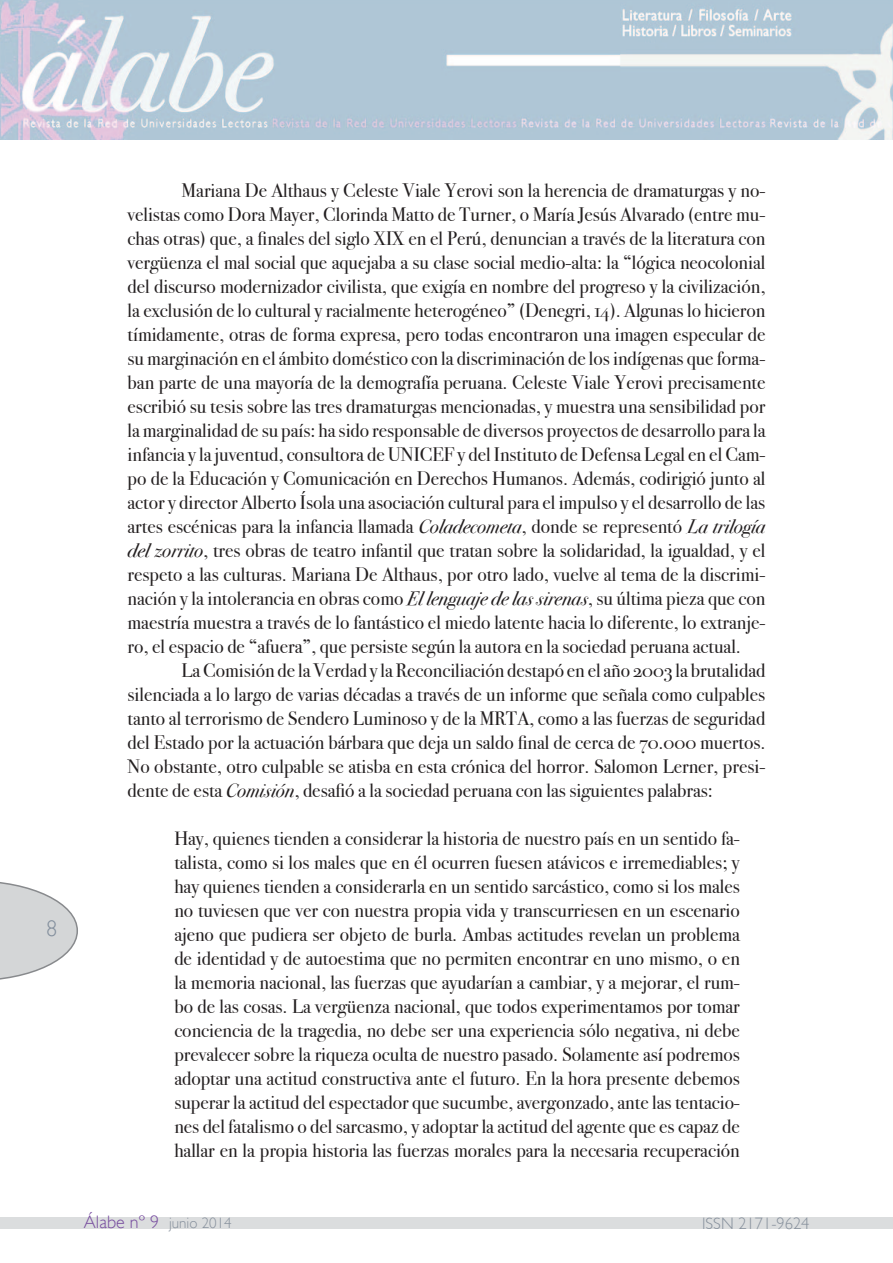
<style>
.page{position:relative;width:893px;height:1263px;background:#fff}
.page>*{position:absolute;margin:0;border:0;box-sizing:border-box;transform-origin:0 0}
.t1{font:300 22.5px "Gill Sans";color:#838f9d}
.t2{font:19.5px/24px "Bodoni Svty Two OSITCTT Book";color:#231f20;text-align:justify}
.t3{font:300 16.5px "Gill Sans";color:#86909c}
.t4{font:300 15px "Gill Sans";color:#86909c}
.s1{font-family:"Bodoni Svty Two OSITCTT Book It"}
.s2{font-size:18px;color:#764b9e}
</style>
<div class="page">
<svg style="left:0;top:882px;width:78px;height:98px"></svg>
<div style="left:0;top:1218px;width:893px;height:11px;background:#dbddde"></div>
<img style="left:0;top:0;width:893px;height:139px">
<p class="t1" style="left:46px;top:916px;width:13px">8</p>
<p class="t2" style="left:128px;top:178px;width:639px;text-indent:54px">Mariana De Althaus y Celeste Viale Yerovi son la herencia de dramaturgas y no&shy;velistas como Dora Mayer, Clorinda Matto de Turner, o María Jesús Alvarado (entre mu&shy;chas otras) que, a finales del siglo XIX en el Perú, denuncian a través de la literatura con vergüenza el mal social que aquejaba a su clase social medio-alta: la “lógica neocolonial del discurso modernizador civilista, que exigía en nombre del progreso y la civilización, la exclusión de lo cultural y racialmente heterogéneo” (Denegri, 14). Algunas lo hicieron tímidamente, otras de forma expresa, pero todas encontraron una imagen especular de su marginación en el ámbito doméstico con la discriminación de los indígenas que forma&shy;ban parte de una mayoría de la demografía peruana. Celeste Viale Yerovi precisamente escribió su tesis sobre las tres dramaturgas mencionadas, y muestra una sensibilidad por la marginalidad de su país: ha sido responsable de diversos proyectos de desarrollo para la infancia y la juventud, consultora de UNICEF y del Instituto de Defensa Legal en el Cam&shy;po de la Educación y Comunicación en Derechos Humanos. Además, codirigió junto al actor y director Alberto Ísola una asociación cultural para el impulso y el desarrollo de las artes escénicas para la infancia llamada <span class="s1">Coladecometa</span>, donde se representó <span class="s1">La trilogía del zorrito</span>, tres obras de teatro infantil que tratan sobre la solidaridad, la igualdad, y el respeto a las culturas. Mariana De Althaus, por otro lado, vuelve al tema de la discrimi&shy;nación y la intolerancia en obras como <span class="s1">El lenguaje de las sirenas</span>, su última pieza que con maestría muestra a través de lo fantástico el miedo latente hacia lo diferente, lo extranje&shy;ro, el espacio de “afuera”, que persiste según la autora en la sociedad peruana actual.</p>
<p class="t2" style="left:128px;top:658px;width:639px;text-indent:54px">La Comisión de la Verdad y la Reconciliación destapó en el año 2003 la brutalidad silenciada a lo largo de varias décadas a través de un informe que señala como culpables tanto al terrorismo de Sendero Luminoso y de la MRTA, como a las fuerzas de seguridad del Estado por la actuación bárbara que deja un saldo final de cerca de 70.000 muertos.<br>No obstante, otro culpable se atisba en esta crónica del horror. Salomon Lerner, presi&shy;dente de esta <span class="s1">Comisión</span>, desafió a la sociedad peruana con las siguientes palabras:</p>
<p class="t2" style="left:174px;top:826px;width:567px">Hay, quienes tienden a considerar la historia de nuestro país en un sentido fa&shy;talista, como si los males que en él ocurren fuesen atávicos e irremediables; y hay quienes tienden a considerarla en un sentido sarcástico, como si los males no tuviesen que ver con nuestra propia vida y transcurriesen en un escenario ajeno que pudiera ser objeto de burla. Ambas actitudes revelan un problema de identidad y de autoestima que no permiten encontrar en uno mismo, o en la memoria nacional, las fuerzas que ayudarían a cambiar, y a mejorar, el rum&shy;bo de las cosas. La vergüenza nacional, que todos experimentamos por tomar conciencia de la tragedia, no debe ser una experiencia sólo negativa, ni debe prevalecer sobre la riqueza oculta de nuestro pasado. Solamente así podremos adoptar una actitud constructiva ante el futuro. En la hora presente debemos superar la actitud del espectador que sucumbe, avergonzado, ante las tentacio&shy;nes del fatalismo o del sarcasmo, y adoptar la actitud del agente que es capaz de hallar en la propia historia las fuerzas morales para la necesaria recuperación</p>
<p class="t4" style="left:84px;top:1214px;width:149px"><span class="s2">Álabe nº 9</span> junio 2014</p>
<p class="t3" style="left:702px;top:1214px;width:109px">ISSN 2171-9624</p>
</div>
